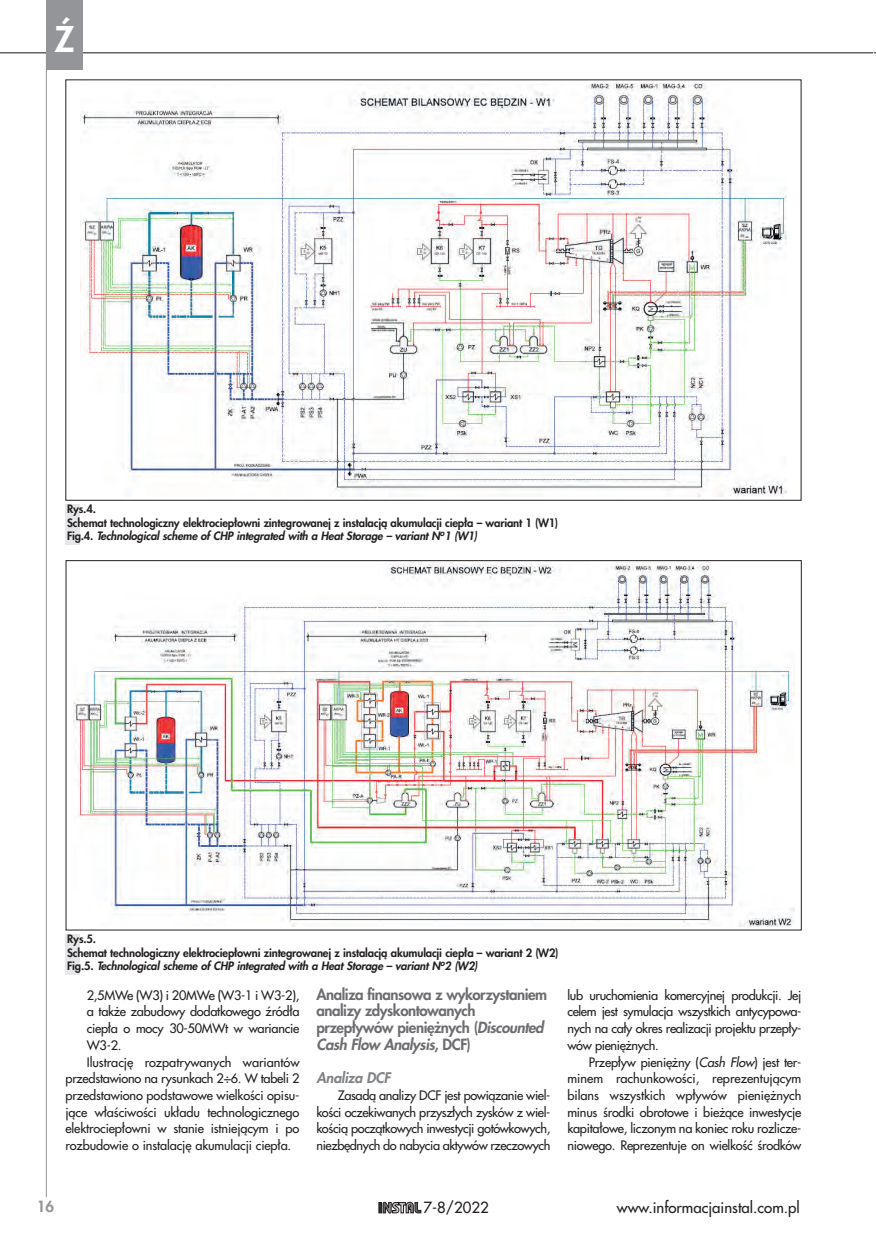
<style>
.page{position:relative;width:876px;height:1258px;background:#fff}
.page>*{position:absolute;margin:0;border:0;box-sizing:border-box;transform-origin:0 0}
.t1{font:800 34.5px "Futura CE";color:#fff}
._04tytul{font:800 15px/16.6px "Futura CE";letter-spacing:-.03em;color:#6c6d70}
.t2{font:500 15px "Futura CE";color:#231f20}
.t3{font:800 15px "Futura CE";color:#939598}
.ubutytulik{font:italic 800 14.25px "Futura CE";letter-spacing:-.015em;color:#808285}
._01body_text{font:500 12.75px/16.8px "Futura CE";letter-spacing:-.025em;color:#231f20;text-align:justify}
.tekst_z_wcięciem{font:500 12.75px/16.6px "Futura CE";letter-spacing:-.02em;color:#231f20;text-align:justify}
._05podpis_ilustr{font:800 11.25px "Futura CE";letter-spacing:-.015em;color:#231f20}
._05podpis_ilustr_ang{font:italic 800 11.25px "Futura CE";letter-spacing:-.015em;color:#231f20}
.s1{font-style:normal}
.s2{font-style:italic}
.s3{font-weight:400;font-style:italic}
</style>
<div class="page">
<hr style="left:0;top:52px;width:873px;height:1px;background:#231f20">
<hr style="left:46px;top:52px;width:1px;height:1145px;background:#939598">
<svg style="left:378px;top:1201px;width:44px;height:13px"></svg>
<svg style="left:379px;top:1202px;width:42px;height:11px"></svg>
<div style="left:46px;top:0;width:37px;height:70px;background:#939598"></div>
<img style="left:80px;top:84px;width:706px;height:412px">
<div style="left:65px;top:504px;width:15px;height:40px;background:#e6e7e9"></div>
<img style="left:73px;top:562px;width:721px;height:364px">
<div style="left:66px;top:934px;width:14px;height:40px;background:#e6e7e9"></div>
<h1 class="t1" style="left:55px;top:15px;width:21px">Ź</h1>
<p class="_05podpis_ilustr" style="left:67px;top:501px;width:30px">Rys.4.</p>
<p class="_05podpis_ilustr" style="left:67px;top:514px;width:493px">Schemat technologiczny elektrociepłowni zintegrowanej z instalacją akumulacji ciepła – wariant 1 (W1)</p>
<p class="_05podpis_ilustr_ang" style="left:67px;top:528px;width:412px"><span class="s1">Fig.4.</span> Technological scheme of CHP integrated with a Heat Storage – variant N<sup>o</sup>1 (W1)</p>
<p class="_05podpis_ilustr" style="left:67px;top:931px;width:30px">Rys.5.</p>
<p class="_05podpis_ilustr" style="left:67px;top:944px;width:493px">Schemat technologiczny elektrociepłowni zintegrowanej z instalacją akumulacji ciepła – wariant 2 (W2)</p>
<p class="_05podpis_ilustr_ang" style="left:67px;top:958px;width:412px"><span class="s1">Fig.5.</span> Technological scheme of CHP integrated with a Heat Storage – variant N<sup>o</sup>2 (W2)</p>
<p class="tekst_z_wcięciem" style="left:87px;top:986px;width:214px">2,5MWe (W3) i 20MWe (W3-1 i W3-2), a także zabudowy dodatkowego źródła ciepła o mocy 30-50MWt w wariancie W3-2.</p>
<p class="_01body_text" style="left:65px;top:1053px;width:235px;text-indent:21px">Ilustrację rozpatrywanych wariantów przedstawiono na rysunkach 2÷6. W tabeli 2 przedstawiono podstawowe wielkości opisu&shy;jące właściwości układu technologicznego elektrociepłowni w stanie istniejącym i po rozbudowie o instalację akumulacji ciepła.</p>
<p class="_04tytul" style="left:316px;top:985px;width:232px">Analiza finansowa z wykorzystaniem analizy zdyskontowanych przepływów pieniężnych (<span class="s2">Discounted<br>Cash Flow Analysis</span>, DCF)</p>
<p class="ubutytulik" style="left:316px;top:1068px;width:76px">Analiza DCF</p>
<p class="_01body_text" style="left:316px;top:1086px;width:235px;text-indent:21px">Zasadą analizy DCF jest powiązanie wiel&shy;kości oczekiwanych przyszłych zysków z wiel&shy;kością początkowych inwestycji gotówkowych, niezbędnych do nabycia aktywów rzeczowych</p>
<p class="_01body_text" style="left:567px;top:986px;width:235px">lub uruchomienia komercyjnej produkcji. Jej celem jest symulacja wszystkich antycypowa&shy;nych na cały okres realizacji projektu przepły&shy;wów pieniężnych.</p>
<p class="_01body_text" style="left:567px;top:1053px;width:235px;text-indent:21px">Przepływ pieniężny (<span class="s3">Cash Flow</span>) jest ter&shy;minem rachunkowości, reprezentującym bilans wszystkich wpływów pieniężnych minus środki obrotowe i bieżące inwestycje kapitałowe, liczonym na koniec roku rozlicze&shy;niowego. Reprezentuje on wielkość środków</p>
<p class="t3" style="left:37px;top:1196px;width:19px">16</p>
<p class="t2" style="left:423px;top:1196px;width:67px">7-8/2022</p>
<p class="t2" style="left:617px;top:1196px;width:184px">www.informacjainstal.com.pl</p>
</div>
